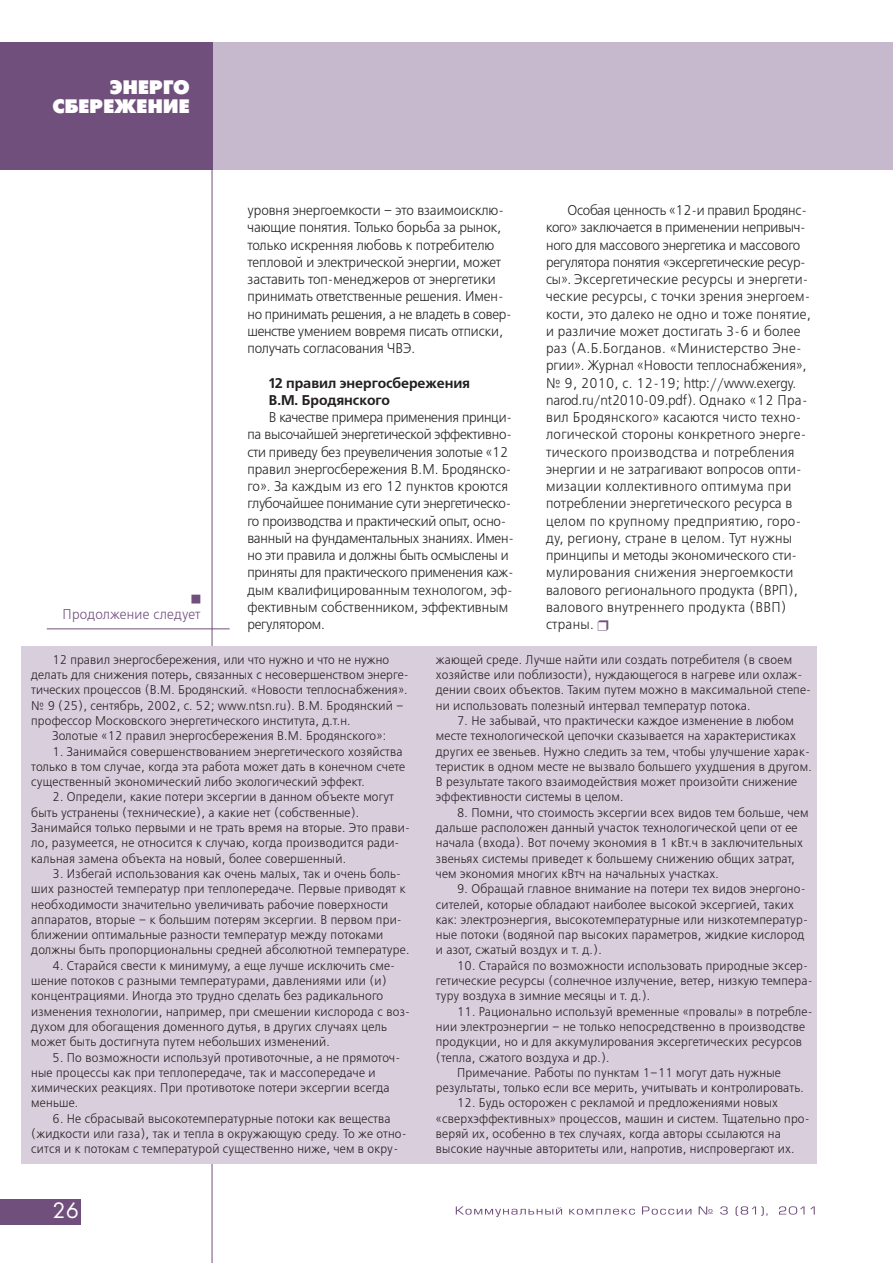
<style>
.page{position:relative;width:893px;height:1263px;background:#fff}
.page>*{position:absolute;margin:0;border:0;box-sizing:border-box;transform-origin:0 0}
.t1{font:23.25px "Futura";color:#fff}
.t2{font:19.5px/19.5px "Futura Futuris XC";letter-spacing:-.015em;color:#fff;text-align:right}
.t3{font:14.1px/17.2px "Free Set Light C";letter-spacing:-.005em;color:#231f20;scale:.94 1}
.t4{font:700 14.1px/17.2px "Free Set C";letter-spacing:-.005em;color:#231f20}
.t5{font:14.1px "Free Set Light C";letter-spacing:.02em;color:#714f7d;scale:.94 1}
.t6{font:12.6px/15.3px "Free Set Light C";letter-spacing:.02em;color:#231f20;scale:.94 1}
.t7{font:12px "Zapf Dingbats";color:#714f7d}
.s1{color:#714f7d}
</style>
<div class="page">
<hr style="left:212px;top:62px;width:1px;height:1201px;background:#714f7d">
<div style="left:0;top:1199px;width:80px;height:26px;background:#714f7d"></div>
<div style="left:211px;top:43px;width:682px;height:127px;background:#c6b9cd"></div>
<div style="left:0;top:43px;width:212px;height:127px;background:#714f7d"></div>
<svg style="left:456px;top:1206px;width:106px;height:11px"></svg>
<svg style="left:569px;top:1209px;width:66px;height:5px"></svg>
<svg style="left:642px;top:1206px;width:49px;height:8px"></svg>
<svg style="left:699px;top:1206px;width:14px;height:8px"></svg>
<svg style="left:736px;top:1206px;width:31px;height:10px"></svg>
<svg style="left:720px;top:1206px;width:8px;height:8px"></svg>
<svg style="left:779px;top:1206px;width:25px;height:8px"></svg>
<svg style="left:810px;top:1206px;width:5px;height:8px"></svg>
<div style="left:21px;top:646px;width:795px;height:518px;background:#d8cedc"></div>
<hr style="left:47px;top:629px;width:183px;height:1px;background:#714f7d">
<h2 class="t2" style="left:52px;top:77px;width:139px">ЭНЕРГО<br>СБЕРЕЖЕНИЕ</h2>
<p class="t7" style="left:191px;top:591px;width:11px">■</p>
<p class="t5" style="left:63px;top:606px;width:148px">Продолжение следует</p>
<p class="t3" style="left:247px;top:202px;width:282px">уровня энергоемкости – это взаимоисклю&shy;чающие понятия. Только борьба за рынок, только искренняя любовь к потребителю тепловой и электрической энергии, может заставить топ-менеджеров от энергетики принимать ответственные решения. Имен&shy;но принимать решения, а не владеть в совер&shy;шенстве умением вовремя писать отписки, получать согласования ЧВЭ.</p>
<p class="t4" style="left:269px;top:374px;width:203px">12 правил энергосбережения<br>В.М. Бродянского</p>
<p class="t3" style="left:247px;top:409px;width:285px;text-indent:21px">В качестве примера применения принци&shy;па высочайшей энергетической эффективно&shy;сти приведу без преувеличения золотые «12 правил энергосбережения В.М. Бродянско&shy;го». За каждым из его 12 пунктов кроются глубочайшее понимание сути энергетическо&shy;го производства и практический опыт, осно&shy;ванный на фундаментальных знаниях. Имен&shy;но эти правила и должны быть осмыслены и приняты для практического применения каж&shy;дым квалифицированным технологом, эф&shy;фективным собственником, эффективным регулятором.</p>
<p class="t3" style="left:546px;top:202px;width:283px;text-indent:21px">Особая ценность «12-и правил Бродянс&shy;кого» заключается в применении непривыч&shy;ного для массового энергетика и массового регулятора понятия «эксергетические ресур&shy;сы». Эксергетические ресурсы и энергети&shy;ческие ресурсы, с точки зрения энергоем&shy;кости, это далеко не одно и тоже понятие, и различие может достигать 3-6 и более раз (А.Б.Богданов. «Министерство Эне&shy;ргии». Журнал «Новости теплоснабжения», № 9, 2010, с. 12-19; http://www.exergy. narod.ru/nt2010-09.pdf). Однако «12 Пра&shy;вил Бродянского» касаются чисто техно&shy;логической стороны конкретного энерге&shy;тического производства и потребления энергии и не затрагивают вопросов опти&shy;мизации коллективного оптимума при потреблении энергетического ресурса в целом по крупному предприятию, горо&shy;ду, региону, стране в целом. Тут нужны принципы и методы экономического сти&shy;мулирования снижения энергоемкости валового регионального продукта (ВРП), валового внутреннего продукта (ВВП) страны. <span class="s1">❒</span></p>
<p class="t6" style="left:53px;top:652px;width:360px">12 правил энергосбережения, или что нужно и что не нужно</p>
<p class="t6" style="left:31px;top:667px;width:403px">делать для снижения потерь, связанных с несовершенством энерге-</p>
<p class="t6" style="left:31px;top:682px;width:402px">тических процессов (В.М. Бродянский. «Новости теплоснабжения».</p>
<p class="t6" style="left:31px;top:698px;width:398px">№ 9 (25), сентябрь, 2002, с. 52; www.ntsn.ru). В.М. Бродянский –</p>
<p class="t6" style="left:31px;top:713px;width:341px">профессор Московского энергетического института, д.т.н.</p>
<p class="t6" style="left:53px;top:728px;width:356px">Золотые «12 правил энергосбережения В.М. Бродянского»:</p>
<p class="t6" style="left:31px;top:743px;width:399px;text-indent:21px">1. Занимайся совершенствованием энергетического хозяйства только в том случае, когда эта работа может дать в конечном счете существенный экономический либо экологический эффект.</p>
<p class="t6" style="left:31px;top:789px;width:405px;text-indent:21px">2. Определи, какие потери эксергии в данном объекте могут быть устранены (технические), а какие нет (собственные).<br>Занимайся только первыми и не трать время на вторые. Это прави&shy;ло, разумеется, не относится к случаю, когда производится ради&shy;кальная замена объекта на новый, более совершенный.</p>
<p class="t6" style="left:31px;top:866px;width:404px;text-indent:21px">3. Избегай использования как очень малых, так и очень боль&shy;ших разностей температур при теплопередаче. Первые приводят к необходимости значительно увеличивать рабочие поверхности аппаратов, вторые – к большим потерям эксергии. В первом при&shy;ближении оптимальные разности температур между потоками должны быть пропорциональны средней абсолютной температуре.</p>
<p class="t6" style="left:31px;top:958px;width:405px;text-indent:21px">4. Старайся свести к минимуму, а еще лучше исключить сме&shy;шение потоков с разными температурами, давлениями или (и) концентрациями. Иногда это трудно сделать без радикального изменения технологии, например, при смешении кислорода с воз&shy;духом для обогащения доменного дутья, в других случаях цель может быть достигнута путем небольших изменений.</p>
<p class="t6" style="left:31px;top:1049px;width:394px;text-indent:21px">5. По возможности используй противоточные, а не прямоточ&shy;ные процессы как при теплопередаче, так и массопередаче и химических реакциях. При противотоке потери эксергии всегда меньше.</p>
<p class="t6" style="left:31px;top:1111px;width:401px;text-indent:21px">6. Не сбрасывай высокотемпературные потоки как вещества (жидкости или газа), так и тепла в окружающую среду. То же отно&shy;сится и к потокам с температурой существенно ниже, чем в окру-</p>
<h1 class="t1" style="left:53px;top:1202px;width:28px">26</h1>
<p class="t6" style="left:436px;top:652px;width:401px">жающей среде. Лучше найти или создать потребителя (в своем хозяйстве или поблизости), нуждающегося в нагреве или охлаж&shy;дении своих объектов. Таким путем можно в максимальной степе&shy;ни использовать полезный интервал температур потока.</p>
<p class="t6" style="left:436px;top:713px;width:401px;text-indent:21px">7. Не забывай, что практически каждое изменение в любом месте технологической цепочки сказывается на характеристиках других ее звеньев. Нужно следить за тем, чтобы улучшение харак&shy;теристик в одном месте не вызвало большего ухудшения в другом.<br>В результате такого взаимодействия может произойти снижение эффективности системы в целом.</p>
<p class="t6" style="left:436px;top:805px;width:398px;text-indent:21px">8. Помни, что стоимость эксергии всех видов тем больше, чем дальше расположен данный участок технологической цепи от ее начала (входа). Вот почему экономия в 1 кВт.ч в заключительных звеньях системы приведет к большему снижению общих затрат, чем экономия многих кВтч на начальных участках.</p>
<p class="t6" style="left:436px;top:881px;width:398px;text-indent:21px">9. Обращай главное внимание на потери тех видов энергоно&shy;сителей, которые обладают наиболее высокой эксергией, таких как: электроэнергия, высокотемпературные или низкотемператур&shy;ные потоки (водяной пар высоких параметров, жидкие кислород и азот, сжатый воздух и т. д.).</p>
<p class="t6" style="left:436px;top:958px;width:402px;text-indent:21px">10. Старайся по возможности использовать природные эксер&shy;гетические ресурсы (солнечное излучение, ветер, низкую темпера&shy;туру воздуха в зимние месяцы и т. д.).</p>
<p class="t6" style="left:457px;top:1004px;width:380px">11. Рационально используй временные «провалы» в потребле-</p>
<p class="t6" style="left:436px;top:1019px;width:394px">нии электроэнергии – не только непосредственно в производстве</p>
<p class="t6" style="left:436px;top:1034px;width:391px">продукции, но и для аккумулирования эксергетических ресурсов</p>
<p class="t6" style="left:436px;top:1049px;width:186px">(тепла, сжатого воздуха и др.).</p>
<p class="t6" style="left:457px;top:1065px;width:346px">Примечание. Работы по пунктам 1–11 могут дать нужные</p>
<p class="t6" style="left:436px;top:1080px;width:393px">результаты, только если все мерить, учитывать и контролировать.</p>
<p class="t6" style="left:436px;top:1095px;width:399px;text-indent:21px">12. Будь осторожен с рекламой и предложениями новых «сверхэффективных» процессов, машин и систем. Тщательно про&shy;веряй их, особенно в тех случаях, когда авторы ссылаются на высокие научные авторитеты или, напротив, ниспровергают их.</p>
</div>
